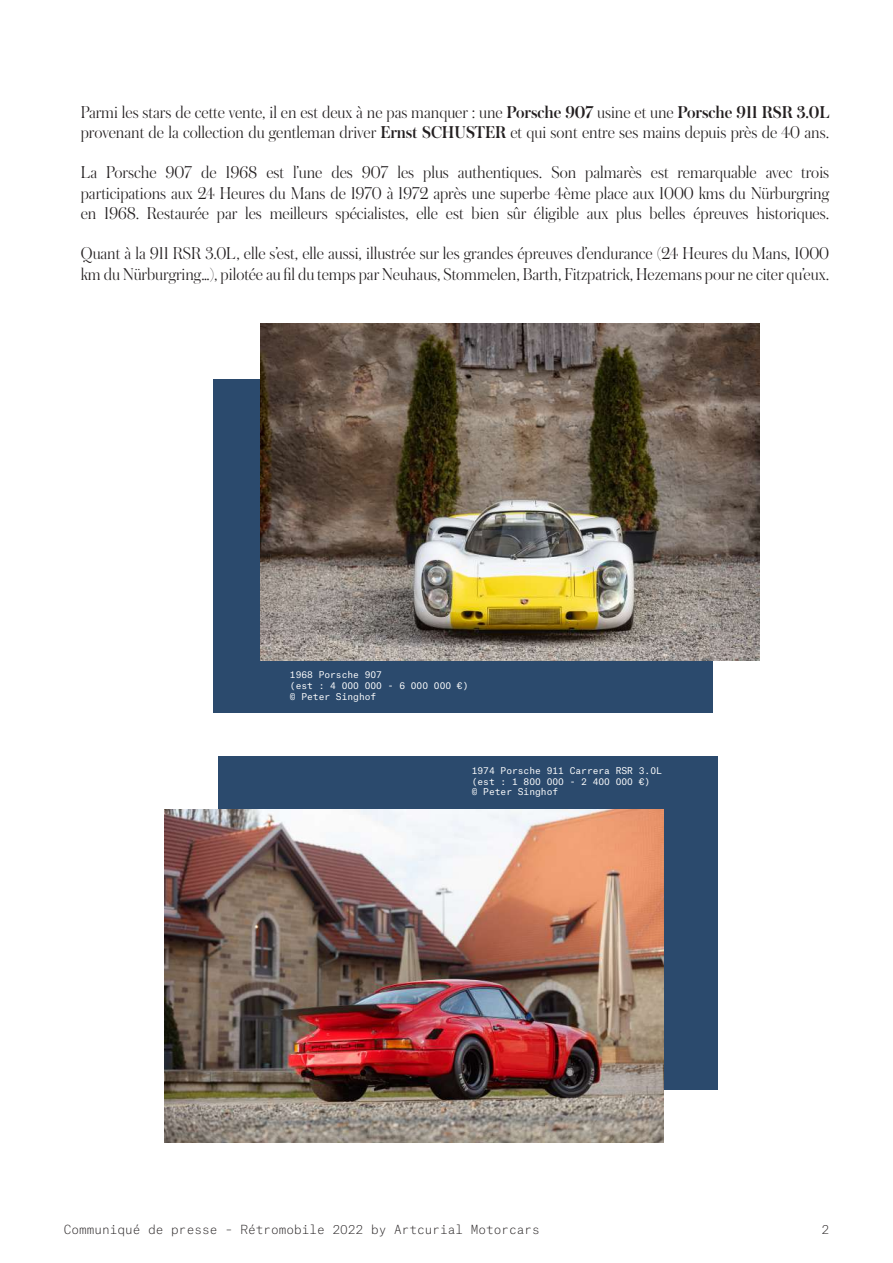
<style>
.page{position:relative;width:893px;height:1263px;background:#fff}
.page>*{position:absolute;margin:0;border:0;box-sizing:border-box;transform-origin:0 0}
.t1{font:300 18px/20.2px "Austin Artcurial";color:#231f20}
.t2{font:100 12px "Atlas Typewriter";color:#231f20}
.t3{font:9px/10.8px "Atlas Typewriter";color:#fff}
.s1{font-weight:500}
</style>
<div class="page">
<div style="left:214px;top:379px;width:499px;height:334px;background:#2b4a6d"></div>
<div style="left:218px;top:756px;width:500px;height:334px;background:#2b4a6d"></div>
<img style="left:261px;top:324px;width:499px;height:337px">
<img style="left:165px;top:809px;width:499px;height:333px">
<p class="t1" style="left:81px;top:101px;width:750px">Parmi les stars de cette vente, il en est deux à ne pas manquer : une <span class="s1">Porsche 907</span> usine et une <span class="s1">Porsche 911 RSR 3.0L </span>provenant de la collection du gentleman driver <span class="s1">Ernst SCHUSTER</span> et qui sont entre ses mains depuis près de 40 ans.</p>
<p class="t1" style="left:81px;top:162px;width:750px;text-align:justify">La Porsche 907 de 1968 est l’une des 907 les plus authentiques. Son palmarès est remarquable avec trois participations aux 24 Heures du Mans de 1970 à 1972 après une superbe 4ème place aux 1000 kms du Nürburgring en 1968. Restaurée par les meilleurs spécialistes, elle est bien sûr éligible aux plus belles épreuves historiques.</p>
<p class="t1" style="left:81px;top:243px;width:750px">Quant à la 911 RSR 3.0L, elle s’est, elle aussi, illustrée sur les grandes épreuves d’endurance (24 Heures du Mans, 1000 km du Nürburgring…), pilotée au fil du temps par Neuhaus, Stommelen, Barth, Fitzpatrick, Hezemans pour ne citer qu’eux.</p>
<p class="t3" style="left:290px;top:669px;width:180px">1968 Porsche 907<br>(est : 4 000 000 - 6 000 000 €) © Peter Singhof</p>
<p class="t3" style="left:472px;top:764px;width:192px">1974 Porsche 911 Carrera RSR 3.0L (est : 1 800 000 - 2 400 000 €)<br>© Peter Singhof</p>
<p class="t2" style="left:64px;top:1219px;width:478px">Communiqué de presse – Rétromobile 2022 by Artcurial Motorcars</p>
<p class="t2" style="left:821px;top:1219px;width:9px">2</p>
</div>
